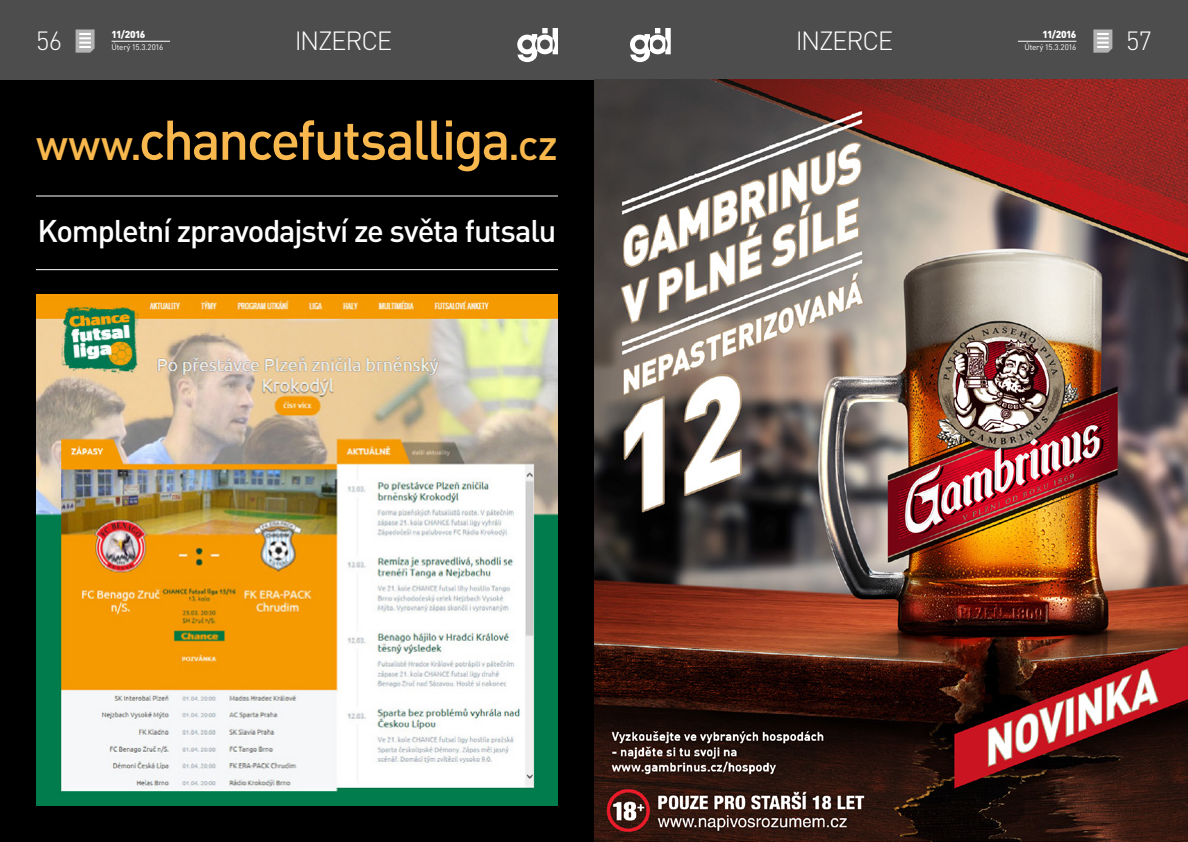
<style>
.page{position:relative;width:1188px;height:842px;background:#fff}
.page>*{position:absolute;margin:0;border:0;box-sizing:border-box;transform-origin:0 0}
.t1{font:500 55px "DIN Pro";letter-spacing:-.045em;color:#f8b84d}
.t2{font:500 31px "DIN Pro";letter-spacing:-.04em;color:#fff}
.t3{font:300 26px "DIN Pro";letter-spacing:-.05em;color:#fff}
.t4{font:900 10px "DIN Pro";letter-spacing:-.065em;color:#fff}
.t5{font:8px "DIN Pro";letter-spacing:-.03em;color:#fff}
.s1{font-size:43px}
</style>
<div class="page">
<div style="left:0;top:0;width:594px;height:80px;background:#4d4d4d"></div>
<div style="left:594px;top:0;width:594px;height:80px;background:#4d4d4d"></div>
<svg style="left:630px;top:28px;width:41px;height:34px"></svg>
<svg style="left:1093px;top:29px;width:19px;height:24px"></svg>
<svg style="left:517px;top:28px;width:41px;height:34px"></svg>
<svg style="left:76px;top:29px;width:19px;height:24px"></svg>
<hr style="left:1018px;top:41px;width:58px;height:1px;background:#fff">
<hr style="left:112px;top:41px;width:58px;height:1px;background:#fff">
<div style="left:0;top:80px;width:594px;height:762px;background:#000"></div>
<hr style="left:36px;top:269px;width:522px;height:1px;background:#fff">
<hr style="left:36px;top:196px;width:522px;height:1px;background:#fff">
<img style="left:36px;top:295px;width:522px;height:511px">
<img style="left:594px;top:80px;width:594px;height:762px">
<p class="t4" style="left:112px;top:28px;width:35px">11/2016</p>
<p class="t4" style="left:1043px;top:28px;width:35px">11/2016</p>
<p class="t3" style="left:36px;top:23px;width:28px">56</p>
<p class="t3" style="left:295px;top:23px;width:99px">INZERCE</p>
<p class="t3" style="left:796px;top:23px;width:99px">INZERCE</p>
<p class="t5" style="left:1025px;top:42px;width:53px">Úterý 15.3.2016</p>
<p class="t3" style="left:1126px;top:23px;width:27px">57</p>
<p class="t5" style="left:112px;top:42px;width:53px">Úterý 15.3.2016</p>
<h1 class="t1" style="left:36px;top:103px;width:523px"><span class="s1">www.</span>chancefutsalliga<span class="s1">.cz</span></h1>
<p class="t2" style="left:38px;top:210px;width:520px">Kompletní zpravodajství ze světa futsalu</p>
</div>
